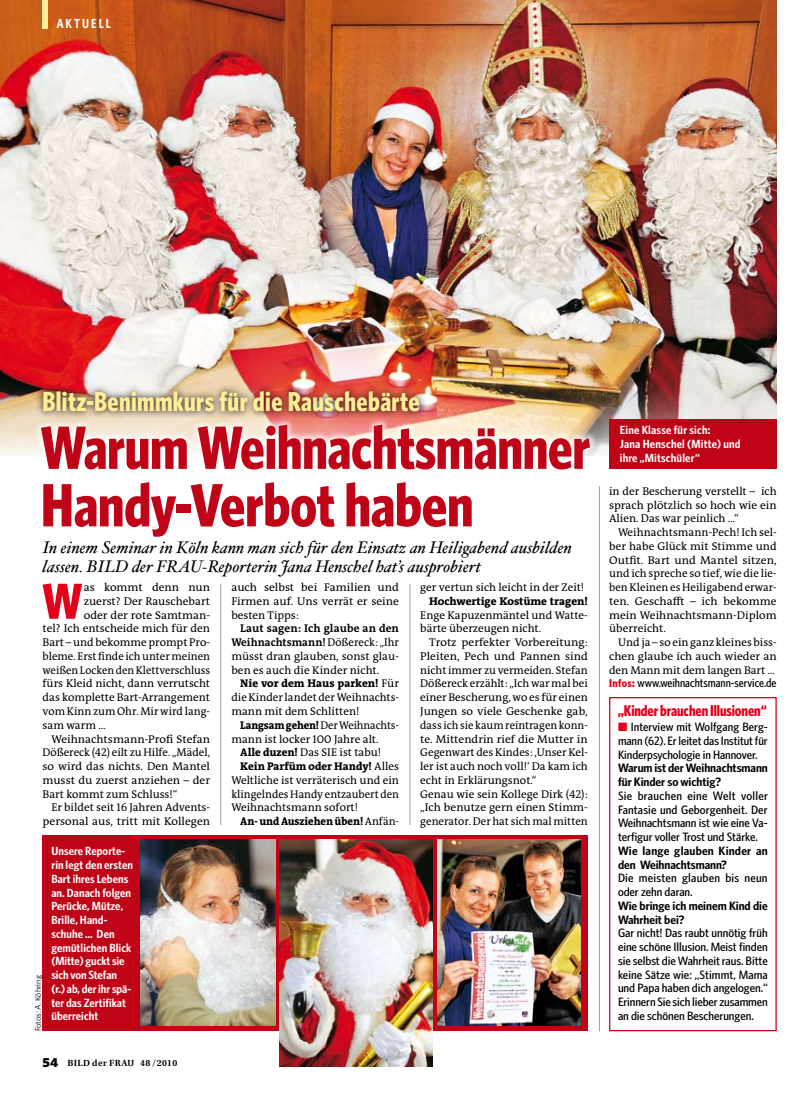
<style>
.page{position:relative;width:798px;height:1095px;background:#fff}
.page>*{position:absolute;margin:0;border:0;box-sizing:border-box;transform-origin:0 0}
.t1{font:700 61.25px/57.5px "Whitney Condensed";letter-spacing:-.005em;color:#c00418;scale:.94 1}
.t2{font:700 50.75px "Whitney Condensed";color:#e2001a}
.t3{font:700 27.5px "Whitney Condensed";letter-spacing:.015em;color:#ffed97;scale:.95 1}
.t4{font:italic 16.88px/18.8px "Hoefler Text";letter-spacing:.005em;color:#000}
.t5{font:700 15.62px "Whitney Condensed";letter-spacing:-.005em;color:#e2001a;scale:.94 1}
.t6{font:600 13.12px "Whitney Condensed";letter-spacing:.155em;color:#fff}
.t7{font:500 12.25px/13.8px "Whitney Condensed";letter-spacing:-.005em;color:#000;text-align:justify;scale:1.15 1}
.t8{font:600 12.25px/13.8px "Whitney Condensed";letter-spacing:-.005em;color:#000;scale:1.15 1}
.t9{font:500 12.25px/13.8px "Whitney Condensed";letter-spacing:-.005em;color:#000;text-align:justify;scale:1.13 1}
.t10{font:500 12.25px/13.8px "Whitney Condensed";letter-spacing:.015em;color:#000;scale:1.15 1}
.t11{font:500 12.25px "Whitney Condensed";letter-spacing:-.005em;color:#000;scale:1.05 1}
.t12{font:600 11.88px/13.8px "Whitney Condensed";letter-spacing:.005em;color:#fff;scale:1.1 1}
.t13{font:11.25px/13.8px "The Antiqua B LP5 Plain";color:#000;text-align:justify}
.t14{font:700 11.25px/13.8px "The Antiqua B LP7";letter-spacing:.005em;color:#000;text-align:right}
.t15{font:800 11.25px "The Antiqua B LP8";color:#000}
.t16{font:11.25px "The Antiqua B LP5 Plain";color:#000;scale:.95 1}
.t17{font:11.25px "The Antiqua B LP5 Plain";color:#000;scale:.96 1}
.t18{font:800 11.25px "The Antiqua B LP8";color:#000;scale:.93 1}
.t19{font:800 11.25px "The Antiqua B LP8";color:#000;scale:.96 1}
.t20{font:600 9.38px "Utopia Std";letter-spacing:.04em;color:#000}
.t21{font:8.12px "Whitney";letter-spacing:-.005em;color:#000}
.s1{font-family:"Whitney";font-weight:900;font-size:13.12px}
.s2{font-family:"The Antiqua B LP5 Plain";font-weight:400}
.s3{font-family:"The Antiqua B LP8";font-weight:800}
.s4{font-weight:700;font-size:11.25px;color:#e2001a}
.s5{color:#e2001a}
</style>
<div class="page">
<div style="left:609px;top:697px;width:167px;height:334px;border:1px solid #c00418"></div>
<img style="left:0;top:0;width:776px;height:455px">
<div style="left:43px;top:0;width:5px;height:28px;background:#ffed97"></div>
<div style="left:32px;top:416px;width:565px;height:128px;background:#fff;opacity:.75"></div>
<hr style="left:220px;top:584px;width:1px;height:241px;background:#9c9d9f">
<hr style="left:599px;top:486px;width:1px;height:545px;background:#9c9d9f">
<hr style="left:409px;top:584px;width:1px;height:241px;background:#9c9d9f">
<div style="left:34px;top:382px;width:392px;height:36px;background:#000;opacity:.55"></div>
<div style="left:609px;top:420px;width:167px;height:49px;background:#c00418"></div>
<div style="left:43px;top:836px;width:544px;height:195px;background:#c00418"></div>
<img style="left:140px;top:840px;width:135px;height:186px">
<img style="left:279px;top:840px;width:153px;height:227px">
<img style="left:437px;top:840px;width:143px;height:186px">
<p class="t6" style="left:57px;top:16px;width:55px">Aktuell</p>
<h3 class="t3" style="left:43px;top:384px;width:398px">Blitz-Benimmkurs für die Rauschebärte</h3>
<h1 class="t1" style="left:41px;top:416px;width:586px">Warum Weihnachtsmänner<br>Handy-Verbot haben</h1>
<h3 class="t4" style="left:43px;top:538px;width:530px">In einem Seminar in Köln kann man sich für den Einsatz an Heiligabend ausbilden lassen. BILD der FRAU-Reporterin Jana Henschel hat’s ausprobiert</h3>
<h2 class="t2" style="left:42px;top:569px;width:41px">W</h2>
<p class="t13" style="left:84px;top:580px;width:128px">as kommt denn nun</p>
<p class="t13" style="left:84px;top:594px;width:128px">zuerst? Der Rauschebart</p>
<p class="t13" style="left:84px;top:608px;width:128px">oder der rote Samtman-</p>
<p class="t13" style="left:43px;top:621px;width:169px">tel? Ich entscheide mich für den</p>
<p class="t13" style="left:43px;top:635px;width:169px">Bart – und bekomme prompt Pro-</p>
<p class="t13" style="left:43px;top:649px;width:169px">bleme. Erst finde ich unter meinen</p>
<p class="t16" style="left:43px;top:662px;width:178px">weißen Locken den Klettverschluss</p>
<p class="t13" style="left:43px;top:676px;width:169px">fürs Kleid nicht, dann verrutscht</p>
<p class="t13" style="left:43px;top:690px;width:169px">das komplette Bart-Arrangement</p>
<p class="t13" style="left:43px;top:704px;width:169px">vom Kinn zum Ohr. Mir wird lang-</p>
<p class="t13" style="left:43px;top:718px;width:65px">sam warm ...</p>
<p class="t13" style="left:51px;top:731px;width:160px">Weihnachtsmann-Profi Stefan</p>
<p class="t13" style="left:43px;top:745px;width:169px">Dößereck (42) eilt zu Hilfe. „Mädel,</p>
<p class="t13" style="left:43px;top:759px;width:169px">so wird das nichts. Den Mantel</p>
<p class="t13" style="left:43px;top:773px;width:169px">musst du zuerst anziehen – der</p>
<p class="t13" style="left:43px;top:786px;width:136px">Bart kommt zum Schluss!“</p>
<p class="t13" style="left:51px;top:800px;width:160px">Er bildet seit 16 Jahren Advents-</p>
<p class="t13" style="left:43px;top:814px;width:169px">personal aus, tritt mit Kollegen</p>
<p class="t21" style="left:33px;top:1031px;width:57px;rotate:-90deg">Fotos: A. Köhring</p>
<p class="t12" style="left:51px;top:844px;width:76px">Unsere Reporte&shy;rin legt den ersten<br>Bart ihres Lebens an. Danach folgen<br>Perücke, Mütze,<br>Brille, Hand&shy;schuhe … Den gemütlichen Blick (Mitte) guckt sie sich von Stefan (r.) ab, der ihr spä&shy;ter das Zertifikat überreicht</p>
<p class="t20" style="left:43px;top:1058px;width:136px"><span class="s1">54</span> BILD der FRAU 48 /2010</p>
<p class="t13" style="left:231px;top:580px;width:169px">auch selbst bei Familien und Firmen auf. Uns verrät er seine besten Tipps:</p>
<p class="t14" style="left:231px;top:621px;width:169px">Laut sagen: Ich glaube an den<br>Weihnachtsmann! <span class="s2">Dößereck: „Ihr</span></p>
<p class="t13" style="left:231px;top:649px;width:169px">müsst dran glauben, sonst glau&shy;ben es auch die Kinder nicht.</p>
<p class="t15" style="left:240px;top:675px;width:160px">Nie vor dem Haus parken! <span class="s2">Für</span></p>
<p class="t13" style="left:231px;top:690px;width:169px">die Kinder landet der Weihnachts&shy;mann mit dem Schlitten!</p>
<p class="t17" style="left:240px;top:717px;width:167px"><span class="s3">Langsam gehen!</span> Der Weihnachts-</p>
<p class="t13" style="left:231px;top:731px;width:148px">mann ist locker 100 Jahre alt.</p>
<p class="t13" style="left:240px;top:745px;width:142px"><span class="s3">Alle duzen!</span> Das SIE ist tabu!</p>
<p class="t19" style="left:240px;top:758px;width:167px">Kein Parfüm oder Handy! <span class="s2">Alles</span></p>
<p class="t13" style="left:231px;top:773px;width:169px">Weltliche ist verräterisch und ein klingelndes Handy entzaubert den Weihnachtsmann sofort!</p>
<p class="t18" style="left:240px;top:813px;width:172px">An- und Ausziehen üben! <span class="s2">Anfän-</span></p>
<p class="t13" style="left:420px;top:580px;width:165px">ger vertun sich leicht in der Zeit!</p>
<p class="t15" style="left:429px;top:593px;width:160px">Hochwertige Kostüme tragen!</p>
<p class="t13" style="left:420px;top:608px;width:169px">Enge Kapuzenmäntel und Watte&shy;bärte überzeugen nicht.</p>
<p class="t13" style="left:420px;top:635px;width:169px;text-align:left;text-indent:9px">Trotz perfekter Vorbereitung:<br>Pleiten, Pech und Pannen sind nicht immer zu vermeiden. Stefan<br>Dößereck erzählt: „Ich war mal bei einer Bescherung, wo es für einen<br>Jungen so viele Geschenke gab, dass ich sie kaum reintragen konn&shy;te. Mittendrin rief die Mutter in<br>Gegenwart des Kindes: ,Unser Kel&shy;ler ist auch noch voll!‘ Da kam ich echt in Erklärungsnot.“<br>Genau wie sein Kollege Dirk (42): „Ich benutze gern einen Stimm&shy;generator. Der hat sich mal mitten</p>
<p class="t12" style="left:619px;top:423px;width:111px">Eine Klasse für sich:<br>Jana Henschel (Mitte) und ihre „Mitschüler“</p>
<p class="t13" style="left:609px;top:484px;width:169px">in der Bescherung verstellt – ich sprach plötzlich so hoch wie ein Alien. Das war peinlich ...“</p>
<p class="t13" style="left:609px;top:525px;width:169px;text-indent:9px">Weihnachtsmann-Pech! Ich sel&shy;ber habe Glück mit Stimme und Outfit. Bart und Mantel sitzen, und ich spreche so tief, wie die lie&shy;ben Kleinen es Heiligabend erwar&shy;ten. Geschafft – ich bekomme mein Weihnachtsmann-Diplom überreicht.</p>
<p class="t13" style="left:609px;top:635px;width:169px;text-indent:9px">Und ja – so ein ganz kleines biss&shy;chen glaube ich auch wieder an den Mann mit dem langen Bart ...</p>
<p class="t11" style="left:609px;top:676px;width:161px"><span class="s4">Infos:</span> www.weihnachtsmann-service.de</p>
<h3 class="t5" style="left:617px;top:700px;width:159px">„Kinder brauchen Illusionen“</h3>
<p class="t9" style="left:617px;top:719px;width:134px"><span class="s5">■</span> Interview mit Wolfgang Berg&shy;mann (62). Er leitet das Institut für Kinderpsychologie in Hannover.</p>
<p class="t8" style="left:617px;top:761px;width:132px">Warum ist der Weihnachtsmann für Kinder so wichtig?</p>
<p class="t7" style="left:617px;top:788px;width:132px">Sie brauchen eine Welt voller Fantasie und Geborgenheit. Der Weihnachtsmann ist wie eine Va&shy;terfigur voller Trost und Stärke.</p>
<p class="t8" style="left:617px;top:843px;width:132px">Wie lange glauben Kinder an den Weihnachtsmann?</p>
<p class="t10" style="left:617px;top:871px;width:132px">Die meisten glauben bis neun oder zehn daran.</p>
<p class="t8" style="left:617px;top:898px;width:132px">Wie bringe ich meinem Kind die<br>Wahrheit bei?</p>
<p class="t7" style="left:617px;top:926px;width:132px">Gar nicht! Das raubt unnötig früh eine schöne Illusion. Meist finden sie selbst die Wahrheit raus. Bitte keine Sätze wie: „Stimmt, Mama und Papa haben dich angelogen.“ Erinnern Sie sich lieber zusammen an die schönen Bescherungen.</p>
</div>
